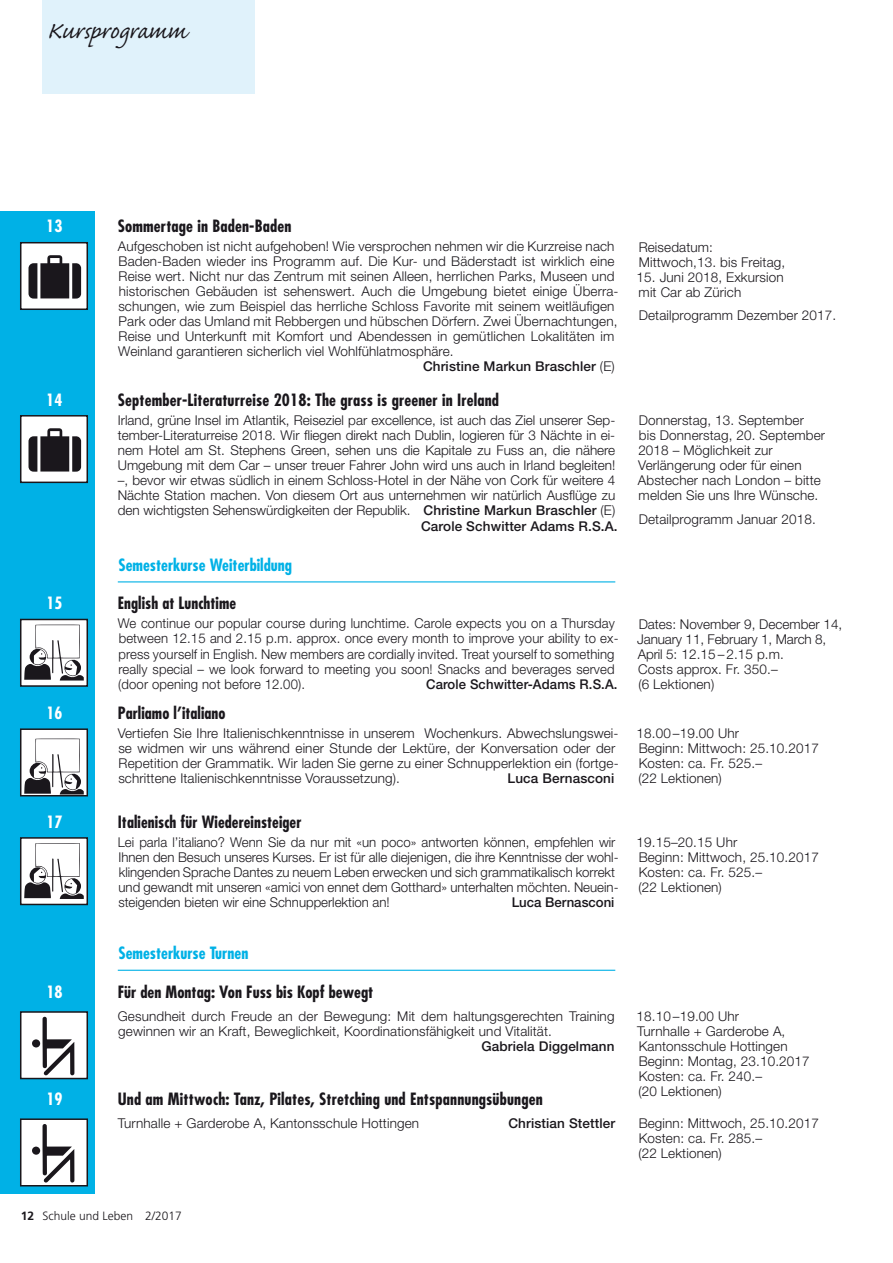
<style>
.page{position:relative;width:893px;height:1263px;background:#fff}
.page>*{position:absolute;margin:0;border:0;box-sizing:border-box;transform-origin:0 0}
.t1{font:30px "Caflisch Script";color:#1a171c}
.t2{font:700 condensed 16.5px "Futura Std";letter-spacing:.01em;color:#1a171c}
.t3{font:700 condensed 16.5px "Futura Std";color:#00b1e6}
.t4{font:700 condensed 16.5px "Futura Std";letter-spacing:.005em;color:#fff}
.t5{font:300 13.5px/15px "Helvetica Neue LT Std";letter-spacing:.01em;color:#1a171c}
.t6{font:500 13.5px "Helvetica Neue LT Std";letter-spacing:.01em;color:#1a171c}
.t7{font:300 12px "Frutiger";color:#1a171c}
.s1{font-weight:300}
.s2{font-weight:500}
.s3{font-weight:700}
</style>
<div class="page">
<div style="left:43px;top:0;width:212px;height:94px;background:#e0f2fb"></div>
<div style="left:0;top:211px;width:95px;height:983px;background:#00b1e6"></div>
<hr style="left:118px;top:581px;width:497px;height:1px;background:#00b1e6">
<hr style="left:118px;top:970px;width:497px;height:1px;background:#00b1e6">
<div style="left:21px;top:243px;width:66px;height:66px;background:#fff"></div>
<svg style="left:29px;top:255px;width:52px;height:44px"></svg>
<div style="left:20px;top:242px;width:68px;height:68px;border:2px solid #1a171c"></div>
<div style="left:21px;top:416px;width:66px;height:66px;background:#fff"></div>
<svg style="left:29px;top:428px;width:52px;height:44px"></svg>
<div style="left:20px;top:415px;width:68px;height:68px;border:2px solid #1a171c"></div>
<div style="left:21px;top:619px;width:66px;height:67px;background:#fff"></div>
<svg style="left:24px;top:625px;width:60px;height:55px"></svg>
<div style="left:20px;top:619px;width:68px;height:68px;border:2px solid #1a171c"></div>
<div style="left:21px;top:729px;width:66px;height:67px;background:#fff"></div>
<svg style="left:24px;top:738px;width:60px;height:55px"></svg>
<div style="left:20px;top:728px;width:68px;height:68px;border:2px solid #1a171c"></div>
<div style="left:21px;top:838px;width:66px;height:66px;background:#fff"></div>
<svg style="left:24px;top:843px;width:60px;height:56px"></svg>
<div style="left:20px;top:837px;width:68px;height:68px;border:2px solid #1a171c"></div>
<div style="left:21px;top:1012px;width:66px;height:66px;background:#fff"></div>
<svg style="left:43px;top:1017px;width:31px;height:59px"></svg>
<div style="left:32px;top:1039px;width:8px;height:8px;background:#1a171c;border-radius:50%"></div>
<div style="left:20px;top:1011px;width:68px;height:68px;border:2px solid #1a171c"></div>
<div style="left:21px;top:1119px;width:66px;height:67px;background:#fff"></div>
<svg style="left:43px;top:1124px;width:31px;height:59px"></svg>
<div style="left:32px;top:1146px;width:8px;height:9px;background:#1a171c;border-radius:50%"></div>
<div style="left:20px;top:1118px;width:68px;height:68px;border:2px solid #1a171c"></div>
<h1 class="t1" style="left:47px;top:20px;width:141px">Kursprogramm</h1>
<p class="t4" style="left:46px;top:218px;width:18px">13</p>
<p class="t2" style="left:118px;top:218px;width:175px">Sommertage in Baden-Baden</p>
<p class="t5" style="left:118px;top:241px;width:498px">Aufgeschoben ist nicht aufgehoben! Wie versprochen nehmen wir die Kurzreise nach</p>
<p class="t5" style="left:119px;top:256px;width:497px">Baden-Baden wieder ins Programm auf. Die Kur- und Bäderstadt ist wirklich eine</p>
<p class="t5" style="left:119px;top:271px;width:497px">Reise wert. Nicht nur das Zentrum mit seinen Alleen, herrlichen Parks, Museen und</p>
<p class="t5" style="left:119px;top:286px;width:501px">historischen Gebäuden ist sehenswert. Auch die Umgebung bietet einige Überra-</p>
<p class="t5" style="left:118px;top:301px;width:498px">schungen, wie zum Beispiel das herrliche Schloss Favorite mit seinem weitläufigen</p>
<p class="t5" style="left:119px;top:316px;width:500px">Park oder das Umland mit Rebbergen und hübschen Dörfern. Zwei Übernachtungen,</p>
<p class="t5" style="left:119px;top:331px;width:497px">Reise und Unterkunft mit Komfort und Abendessen in gemütlichen Lokalitäten im</p>
<p class="t5" style="left:118px;top:346px;width:337px">Weinland garantieren sicherlich viel Wohlfühlatmosphäre.</p>
<p class="t6" style="left:423px;top:362px;width:193px">Christine Markun Braschler <span class="s1">(E)</span></p>
<p class="t4" style="left:46px;top:392px;width:18px">14</p>
<p class="t2" style="left:118px;top:392px;width:383px">September-Literaturreise 2018: The grass is greener in Ireland</p>
<p class="t5" style="left:118px;top:414px;width:499px;text-align:justify">Irland, grüne Insel im Atlantik, Reiseziel par excellence, ist auch das Ziel unserer Sep&shy;tember-Literaturreise 2018. Wir fliegen direkt nach Dublin, logieren für 3 Nächte in ei&shy;nem Hotel am St. Stephens Green, sehen uns die Kapitale zu Fuss an, die nähere Umgebung mit dem Car – unser treuer Fahrer John wird uns auch in Irland begleiten! –, bevor wir etwas südlich in einem Schloss-Hotel in der Nähe von Cork für weitere 4<br>Nächte Station machen. Von diesem Ort aus unternehmen wir natürlich Ausflüge zu den wichtigsten Sehenswürdigkeiten der Republik. <span class="s2">Christine Markun Braschler</span> (E)</p>
<p class="t6" style="left:421px;top:522px;width:198px">Carole Schwitter Adams R.S.A.</p>
<p class="t3" style="left:118px;top:557px;width:175px">Semesterkurse Weiterbildung</p>
<p class="t4" style="left:46px;top:595px;width:17px">15</p>
<p class="t2" style="left:118px;top:595px;width:120px">English at Lunchtime</p>
<p class="t5" style="left:118px;top:618px;width:502px">We continue our popular course during lunchtime. Carole expects you on a Thursday between 12.15 and 2.15 p.m. approx. once every month to improve your ability to ex&shy;press yourself in English. New members are cordially invited. Treat yourself to something really special – we look forward to meeting you soon! Snacks and beverages served (door opening not before 12.00).</p>
<p class="t6" style="left:426px;top:679px;width:193px">Carole Schwitter-Adams R.S.A.</p>
<p class="t4" style="left:46px;top:705px;width:17px">16</p>
<p class="t2" style="left:118px;top:705px;width:109px">Parliamo l’italiano</p>
<p class="t5" style="left:118px;top:727px;width:502px">Vertiefen Sie Ihre Italienischkenntnisse in unserem Wochenkurs. Abwechslungswei&shy;se widmen wir uns während einer Stunde der Lektüre, der Konversation oder der Repetition der Grammatik. Wir laden Sie gerne zu einer Schnupperlektion ein (fortge&shy;schrittene Italienischkenntnisse Voraussetzung).</p>
<p class="t6" style="left:507px;top:773px;width:108px">Luca Bernasconi</p>
<p class="t4" style="left:46px;top:814px;width:17px">17</p>
<p class="t2" style="left:118px;top:814px;width:185px">Italienisch für Wiedereinsteiger</p>
<p class="t5" style="left:118px;top:836px;width:502px">Lei parla l’italiano? Wenn Sie da nur mit «un poco» antworten können, empfehlen wir Ihnen den Besuch unseres Kurses. Er ist für alle diejenigen, die ihre Kenntnisse der wohl&shy;klingenden Sprache Dantes zu neuem Leben erwecken und sich grammatikalisch korrekt und gewandt mit unseren «amici von ennet dem Gotthard» unterhalten möchten. Neuein&shy;steigenden bieten wir eine Schnupperlektion an!</p>
<p class="t6" style="left:512px;top:897px;width:104px">Luca Bernasconi</p>
<p class="t3" style="left:118px;top:945px;width:131px">Semesterkurse Turnen</p>
<p class="t4" style="left:46px;top:984px;width:18px">18</p>
<p class="t2" style="left:118px;top:984px;width:257px">Für den Montag: Von Fuss bis Kopf bewegt</p>
<p class="t5" style="left:118px;top:1010px;width:498px">Gesundheit durch Freude an der Bewegung: Mit dem haltungsgerechten Training gewinnen wir an Kraft, Beweglichkeit, Koordinationsfähigkeit und Vitalität.</p>
<p class="t6" style="left:481px;top:1041px;width:134px">Gabriela Diggelmann</p>
<p class="t4" style="left:46px;top:1091px;width:18px">19</p>
<p class="t2" style="left:118px;top:1091px;width:426px">Und am Mittwoch: Tanz, Pilates, Stretching und Entspannungsübungen</p>
<p class="t5" style="left:118px;top:1117px;width:303px">Turnhalle + Garderobe A, Kantonsschule Hottingen</p>
<p class="t6" style="left:508px;top:1118px;width:108px">Christian Stettler</p>
<p class="t5" style="left:639px;top:241px;width:148px">Reisedatum:<br>Mittwoch,13. bis Freitag,</p>
<p class="t5" style="left:637px;top:271px;width:149px">15. Juni 2018, Exkursion mit Car ab Zürich</p>
<p class="t5" style="left:639px;top:309px;width:199px">Detailprogramm Dezember 2017.</p>
<p class="t5" style="left:638px;top:414px;width:189px">Donnerstag, 13. September<br>bis Donnerstag, 20. September<br>2018 – Möglichkeit zur<br>Verlängerung oder für einen<br>Abstecher nach London – bitte melden Sie uns Ihre Wünsche.</p>
<p class="t5" style="left:639px;top:513px;width:179px">Detailprogramm Januar 2018.</p>
<p class="t5" style="left:637px;top:618px;width:207px">Dates: November 9, December 14,<br>January 11, February 1, March 8,<br>April 5: 12.15 – 2.15 p.m.<br>Costs approx. Fr. 350.–<br>(6 Lektionen)</p>
<p class="t5" style="left:637px;top:727px;width:184px">18.00 –19.00 Uhr<br>Beginn: Mittwoch: 25.10.2017<br>Kosten: ca. Fr. 525.–<br>(22 Lektionen)</p>
<p class="t5" style="left:637px;top:836px;width:184px">19.15–20.15 Uhr<br>Beginn: Mittwoch, 25.10.2017<br>Kosten: ca. Fr. 525.–<br>(22 Lektionen)</p>
<p class="t5" style="left:637px;top:1010px;width:175px">18.10 –19.00 Uhr<br>Turnhalle + Garderobe A,<br>Kantonsschule Hottingen<br>Beginn: Montag, 23.10.2017<br>Kosten: ca. Fr. 240.–<br>(20 Lektionen)</p>
<p class="t5" style="left:638px;top:1117px;width:182px">Beginn: Mittwoch, 25.10.2017<br>Kosten: ca. Fr. 285.–<br>(22 Lektionen)</p>
<p class="t7" style="left:21px;top:1211px;width:163px"><span class="s3">12</span> Schule und Leben 2/2017</p>
</div>
